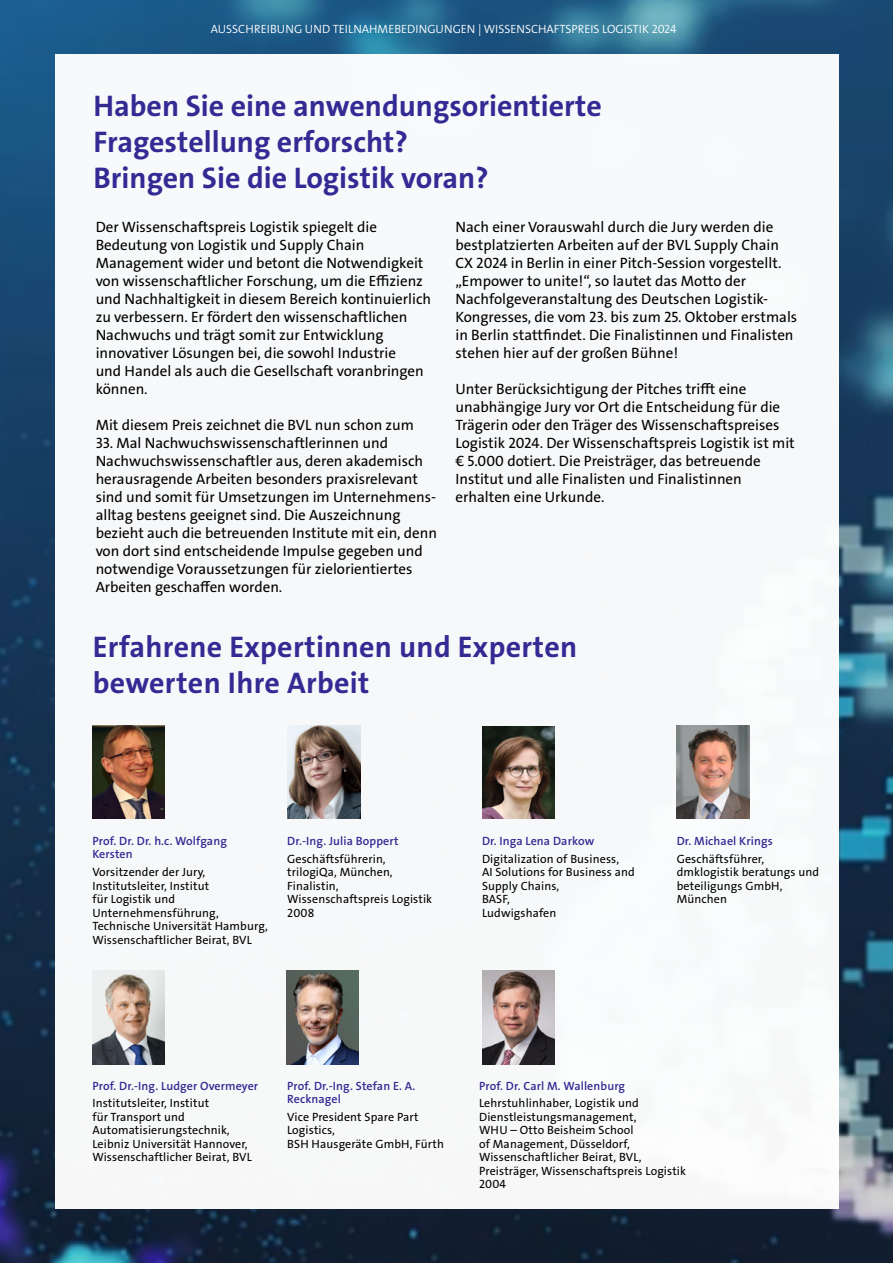
<style>
.page{position:relative;width:893px;height:1263px;background:#fff}
.page>*{position:absolute;margin:0;border:0;box-sizing:border-box;transform-origin:0 0}
.t1{font:30px/36px "The Sans LP7 Bld";color:#342a94}
.t2{font:15px/18px "The Sans LP5 Plain";color:#000}
.t3{font:12px/13.5px "The Sans LP5 Plain";letter-spacing:.01em;color:#000}
.t4{font:12px/13.5px "The Sans LP6 Se Bld";letter-spacing:.01em;color:#342a94}
.t5{font:12px "The Sans LP4 Se Lig";color:#fff}
</style>
<div class="page">
<img style="left:0;top:0;width:893px;height:1263px">
<div style="left:55px;top:54px;width:783px;height:1155px;background:#f7f8f9"></div>
<img style="left:288px;top:725px;width:72px;height:94px">
<img style="left:92px;top:725px;width:73px;height:94px">
<img style="left:677px;top:725px;width:72px;height:94px">
<img style="left:482px;top:726px;width:72px;height:93px">
<img style="left:286px;top:970px;width:73px;height:94px">
<img style="left:92px;top:970px;width:73px;height:94px">
<img style="left:482px;top:970px;width:72px;height:94px">
<p class="t5" style="left:211px;top:21px;width:467px">AUSSCHREIBUNG UND TEILNAHMEBEDINGUNGEN | WISSENSCHAFTSPREIS LOGISTIK 2024</p>
<h1 class="t1" style="left:94px;top:88px;width:510px">Haben Sie eine anwendungsorientierte<br>Fragestellung erforscht?<br>Bringen Sie die Logistik voran?</h1>
<p class="t2" style="left:96px;top:218px;width:337px">Der Wissenschaftspreis Logistik spiegelt die Bedeutung von Logistik und Supply Chain Management wider und betont die Notwendigkeit von wissenschaftlicher Forschung, um die Effizienz und Nachhaltigkeit in diesem Bereich kontinuierlich zu verbessern. Er fördert den wissenschaftlichen Nachwuchs und trägt somit zur Entwicklung innovativer Lösungen bei, die sowohl Industrie<br>und Handel als auch die Gesellschaft voranbringen können.</p>
<p class="t2" style="left:96px;top:416px;width:320px">Mit diesem Preis zeichnet die BVL nun schon zum</p>
<p class="t2" style="left:96px;top:434px;width:343px">33. Mal Nachwuchswissenschaftlerinnen und Nachwuchswissenschaftler aus, deren akademisch herausragende Arbeiten besonders praxisrelevant sind und somit für Umsetzungen im Unternehmens&shy;alltag bestens geeignet sind. Die Auszeichnung bezieht auch die betreuenden Institute mit ein, denn von dort sind entscheidende Impulse gegeben und notwendige Voraussetzungen für zielorientiertes Arbeiten geschaffen worden.</p>
<p class="t2" style="left:455px;top:218px;width:343px">Nach einer Vorauswahl durch die Jury werden die bestplatzierten Arbeiten auf der BVL Supply Chain CX 2024 in Berlin in einer Pitch-Session vorgestellt. „Empower to unite!“, so lautet das Motto der Nachfolgeveranstaltung des Deutschen Logistik-Kongresses, die vom 23. bis zum 25. Oktober erstmals in Berlin stattfindet. Die Finalistinnen und Finalisten stehen hier auf der großen Bühne!</p>
<p class="t2" style="left:455px;top:380px;width:341px">Unter Berücksichtigung der Pitches trifft eine unabhängige Jury vor Ort die Entscheidung für die Trägerin oder den Träger des Wissenschaftspreises Logistik 2024. Der Wissenschaftspreis Logistik ist mit € 5.000 dotiert. Die Preisträger, das betreuende Institut und alle Finalisten und Finalistinnen erhalten eine Urkunde.</p>
<h1 class="t1" style="left:93px;top:629px;width:486px">Erfahrene Expertinnen und Experten bewerten Ihre Arbeit</h1>
<p class="t4" style="left:92px;top:834px;width:136px">Prof. Dr. Dr. h.c. Wolfgang<br>Kersten</p>
<p class="t3" style="left:92px;top:865px;width:177px">Vorsitzender der Jury,<br>Institutsleiter, Institut<br>für Logistik und<br>Unternehmensführung,<br>Technische Universität Hamburg,<br>Wissenschaftlicher Beirat, BVL</p>
<p class="t4" style="left:287px;top:834px;width:113px">Dr.-Ing. Julia Boppert</p>
<p class="t3" style="left:287px;top:852px;width:146px">Geschäftsführerin, trilogiQa, München,<br>Finalistin,<br>Wissenschaftspreis Logistik<br>2008</p>
<p class="t4" style="left:482px;top:834px;width:114px">Dr. Inga Lena Darkow</p>
<p class="t3" style="left:482px;top:852px;width:154px">Digitalization of Business,<br>AI Solutions for Business and<br>Supply Chains,<br>BASF,<br>Ludwigshafen</p>
<p class="t4" style="left:677px;top:834px;width:97px">Dr. Michael Krings</p>
<p class="t3" style="left:677px;top:852px;width:144px">Geschäftsführer, dmklogistik beratungs und beteiligungs GmbH,<br>München</p>
<p class="t4" style="left:92px;top:1079px;width:167px">Prof. Dr.-Ing. Ludger Overmeyer</p>
<p class="t3" style="left:92px;top:1097px;width:161px">Institutsleiter, Institut<br>für Transport und<br>Automatisierungstechnik,<br>Leibniz Universität Hannover,<br>Wissenschaftlicher Beirat, BVL</p>
<p class="t4" style="left:287px;top:1079px;width:130px">Prof. Dr.-Ing. Stefan E. A.<br>Recknagel</p>
<p class="t3" style="left:287px;top:1110px;width:158px">Vice President Spare Part<br>Logistics,<br>BSH Hausgeräte GmbH, Fürth</p>
<p class="t4" style="left:479px;top:1079px;width:148px">Prof. Dr. Carl M. Wallenburg</p>
<p class="t3" style="left:479px;top:1097px;width:209px">Lehrstuhlinhaber, Logistik und<br>Dienstleistungsmanagement,<br>WHU – Otto Beisheim School<br>of Management, Düsseldorf,<br>Wissenschaftlicher Beirat, BVL,<br>Preisträger, Wissenschaftspreis Logistik<br>2004</p>
</div>
